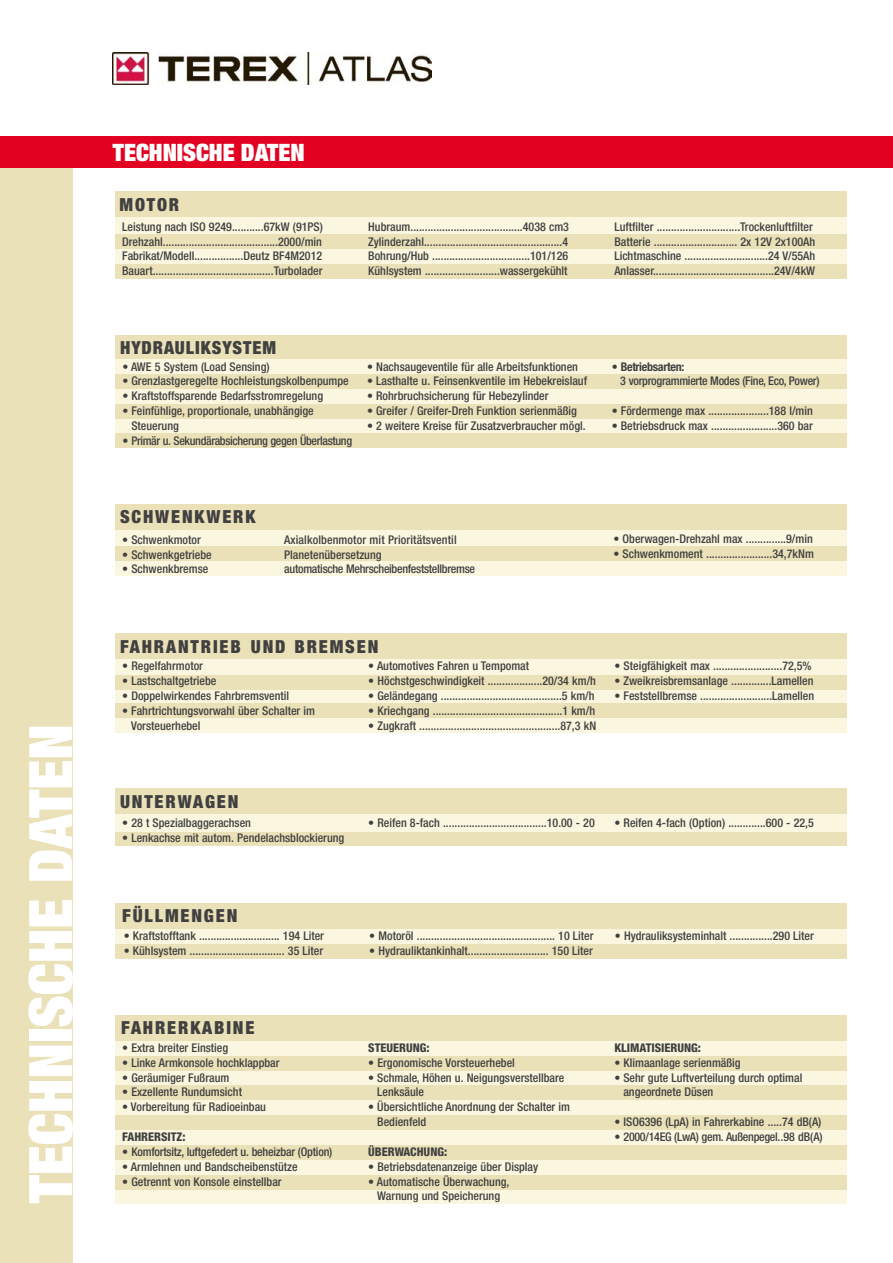
<style>
.page{position:relative;width:893px;height:1263px;background:#fff}
.page>*{position:absolute;margin:0;border:0;box-sizing:border-box;transform-origin:0 0}
.t1{font:900 expanded 60px "Helvetica Neue";color:#fff}
.t2{font:900 expanded 24px "Helvetica Neue";color:#fff}
.t3{font:900 condensed 18px "Helvetica Neue";letter-spacing:.105em;color:#404040}
.t4{font:900 condensed 18px "Helvetica Neue";letter-spacing:.05em;color:#404040}
.t5{font:500 condensed 12px/14.9px "Helvetica Neue";color:#404040}
.t6{font:500 condensed 12px/14.9px "Helvetica Neue";letter-spacing:-.025em;color:#404040}
.t7{font:800 condensed 12px "Helvetica Neue";color:#404040}
.t8{font:500 condensed 12px "Helvetica Neue";letter-spacing:-.02em;color:#404040}
.t9{font:500 condensed 12px "Helvetica Neue";letter-spacing:-.03em;color:#404040}
.s1{font-weight:700}
</style>
<div class="page">
<div style="left:115px;top:928px;width:731px;height:30px;background:#faf6df"></div>
<div style="left:115px;top:944px;width:731px;height:14px;background:#eae1b8"></div>
<div style="left:115px;top:659px;width:731px;height:73px;background:#faf6df"></div>
<div style="left:115px;top:675px;width:731px;height:15px;background:#eae1b8"></div>
<div style="left:115px;top:703px;width:731px;height:15px;background:#eae1b8"></div>
<div style="left:115px;top:529px;width:731px;height:47px;background:#faf6df"></div>
<div style="left:115px;top:546px;width:731px;height:15px;background:#eae1b8"></div>
<div style="left:115px;top:217px;width:731px;height:61px;background:#faf6df"></div>
<div style="left:0;top:166px;width:72px;height:1097px;background:#eae1b8"></div>
<img style="left:112px;top:53px;width:319px;height:31px">
<div style="left:115px;top:504px;width:731px;height:26px;background:#eae1b8"></div>
<div style="left:115px;top:633px;width:731px;height:25px;background:#eae1b8"></div>
<div style="left:115px;top:789px;width:731px;height:57px;background:#eae1b8"></div>
<div style="left:115px;top:903px;width:731px;height:25px;background:#eae1b8"></div>
<div style="left:115px;top:1040px;width:731px;height:164px;background:#faf6df"></div>
<div style="left:115px;top:1056px;width:731px;height:15px;background:#eae1b8"></div>
<div style="left:115px;top:1085px;width:731px;height:15px;background:#eae1b8"></div>
<div style="left:115px;top:1115px;width:731px;height:15px;background:#eae1b8"></div>
<div style="left:115px;top:1145px;width:731px;height:15px;background:#eae1b8"></div>
<div style="left:115px;top:1175px;width:731px;height:15px;background:#eae1b8"></div>
<div style="left:115px;top:1015px;width:731px;height:25px;background:#eae1b8"></div>
<div style="left:0;top:136px;width:892px;height:32px;background:#e30122"></div>
<div style="left:115px;top:335px;width:731px;height:25px;background:#eae1b8"></div>
<div style="left:115px;top:191px;width:731px;height:26px;background:#eae1b8"></div>
<div style="left:115px;top:359px;width:731px;height:74px;background:#faf6df"></div>
<div style="left:115px;top:374px;width:731px;height:15px;background:#eae1b8"></div>
<div style="left:115px;top:404px;width:731px;height:15px;background:#eae1b8"></div>
<div style="left:115px;top:433px;width:731px;height:15px;background:#eae1b8"></div>
<div style="left:115px;top:234px;width:731px;height:15px;background:#eae1b8"></div>
<div style="left:115px;top:264px;width:731px;height:14px;background:#eae1b8"></div>
<div style="left:115px;top:814px;width:731px;height:17px;background:#faf6df"></div>
<h1 class="t1" style="left:29px;top:1203px;width:480px;rotate:-90deg">TECHNISCHE DATEN</h1>
<h2 class="t2" style="left:113px;top:144px;width:193px">TECHNISCHE DATEN</h2>
<h3 class="t3" style="left:119px;top:198px;width:61px">MOTOR</h3>
<p class="t5" style="left:122px;top:220px;width:202px;text-align:justify">Leistung nach ISO 9249...........67kW (91PS)<br>Drehzahl........................................2000/min Fabrikat/Modell.................Deutz BF4M2012<br>Bauart..........................................Turbolader</p>
<p class="t5" style="left:368px;top:220px;width:202px;text-align:justify">Hubraum.......................................4038 cm3<br>Zylinderzahl................................................4<br>Bohrung/Hub ..................................101/126<br>Kühlsystem ..........................wassergekühlt</p>
<p class="t5" style="left:614px;top:220px;width:202px">Luftfilter .............................Trockenluftfilter Batterie ............................. 2x 12V 2x100Ah Lichtmaschine .............................24 V/55Ah Anlasser..........................................24V/4kW</p>
<h3 class="t4" style="left:120px;top:341px;width:157px">HYDRAULIKSYSTEM</h3>
<p class="t5" style="left:122px;top:360px;width:149px">• AWE 5 System (Load Sensing)</p>
<p class="t5" style="left:122px;top:375px;width:228px">• Grenzlastgeregelte Hochleistungskolbenpumpe</p>
<p class="t5" style="left:122px;top:390px;width:202px">• Kraftstoffsparende Bedarfsstromregelung</p>
<p class="t5" style="left:131px;top:404px;width:184px;text-indent:-9px">• Feinfühlige, proportionale, unabhängige<br>Steuerung</p>
<p class="t9" style="left:122px;top:436px;width:231px">• Primär u. Sekundärabsicherung gegen Überlastung</p>
<p class="t5" style="left:367px;top:360px;width:212px">• Nachsaugeventile für alle Arbeitsfunktionen</p>
<p class="t5" style="left:367px;top:375px;width:221px">• Lasthalte u. Feinsenkventile im Hebekreislauf</p>
<p class="t5" style="left:367px;top:390px;width:183px">• Rohrbruchsicherung für Hebezylinder</p>
<p class="t5" style="left:367px;top:404px;width:211px">• Greifer / Greifer-Dreh Funktion serienmäßig</p>
<p class="t5" style="left:367px;top:419px;width:220px">• 2 weitere Kreise für Zusatzverbraucher mögl.</p>
<h3 class="t3" style="left:120px;top:511px;width:137px">SCHWENKWERK</h3>
<p class="t5" style="left:122px;top:533px;width:80px">• Schwenkmotor</p>
<p class="t5" style="left:284px;top:533px;width:174px">Axialkolbenmotor mit Prioritätsventil</p>
<p class="t5" style="left:122px;top:548px;width:91px">• Schwenkgetriebe</p>
<p class="t5" style="left:284px;top:548px;width:99px">Planetenübersetzung</p>
<p class="t5" style="left:122px;top:563px;width:88px">• Schwenkbremse</p>
<p class="t6" style="left:284px;top:563px;width:192px">automatische Mehrscheibenfeststellbremse</p>
<p class="t6" style="left:620px;top:360px;width:201px;text-indent:-9px">• <span class="s1">Betriebsarten:<br></span>3 vorprogrammierte Modes (Fine, Eco, Power)</p>
<p class="t5" style="left:611px;top:404px;width:203px">• Fördermenge max .....................188 l/min</p>
<p class="t5" style="left:611px;top:419px;width:203px">• Betriebsdruck max .......................360 bar</p>
<p class="t5" style="left:613px;top:532px;width:201px">• Oberwagen-Drehzahl max ..............9/min</p>
<p class="t5" style="left:613px;top:547px;width:202px">• Schwenkmoment .......................34,7kNm</p>
<h3 class="t3" style="left:120px;top:640px;width:260px">FAHRANTRIEB UND BREMSEN</h3>
<p class="t5" style="left:122px;top:660px;width:82px">• Regelfahrmotor</p>
<p class="t5" style="left:122px;top:674px;width:96px">• Lastschaltgetriebe</p>
<p class="t5" style="left:122px;top:689px;width:169px">• Doppelwirkendes Fahrbremsventil</p>
<p class="t5" style="left:131px;top:704px;width:185px;text-indent:-9px">• Fahrtrichtungsvorwahl über Schalter im<br>Vorsteuerhebel</p>
<p class="t5" style="left:368px;top:660px;width:162px">• Automotives Fahren u Tempomat</p>
<p class="t5" style="left:368px;top:674px;width:229px">• Höchstgeschwindigkeit ...................20/34 km/h</p>
<p class="t5" style="left:368px;top:689px;width:228px">• Geländegang ..........................................5 km/h</p>
<p class="t5" style="left:368px;top:704px;width:228px">• Kriechgang .............................................1 km/h</p>
<p class="t5" style="left:368px;top:719px;width:229px">• Zugkraft .................................................87,3 kN</p>
<p class="t5" style="left:614px;top:660px;width:199px">• Steigfähigkeit max ........................72,5%</p>
<p class="t5" style="left:614px;top:674px;width:201px">• Zweikreisbremsanlage ..............Lamellen</p>
<p class="t5" style="left:614px;top:689px;width:201px">• Feststellbremse .........................Lamellen</p>
<h3 class="t3" style="left:120px;top:795px;width:120px">UNTERWAGEN</h3>
<p class="t5" style="left:122px;top:816px;width:130px">• 28 t Spezialbaggerachsen</p>
<p class="t5" style="left:122px;top:831px;width:224px">• Lenkachse mit autom. Pendelachsblockierung</p>
<h3 class="t3" style="left:122px;top:909px;width:117px">FÜLLMENGEN</h3>
<p class="t5" style="left:124px;top:929px;width:202px">• Kraftstofftank ............................ 194 Liter</p>
<p class="t5" style="left:124px;top:944px;width:201px">• Kühlsystem ................................. 35 Liter</p>
<p class="t5" style="left:368px;top:816px;width:228px">• Reifen 8-fach ....................................10.00 - 20</p>
<p class="t5" style="left:614px;top:816px;width:201px">• Reifen 4-fach (Option) .............600 - 22,5</p>
<p class="t5" style="left:369px;top:929px;width:226px">• Motoröl ................................................ 10 Liter</p>
<p class="t5" style="left:369px;top:944px;width:225px">• Hydrauliktankinhalt............................ 150 Liter</p>
<p class="t5" style="left:615px;top:929px;width:200px">• Hydrauliksysteminhalt ...............290 Liter</p>
<h3 class="t3" style="left:121px;top:1021px;width:135px">FAHRERKABINE</h3>
<p class="t5" style="left:122px;top:1041px;width:107px">• Extra breiter Einstieg</p>
<p class="t5" style="left:122px;top:1056px;width:159px">• Linke Armkonsole hochklappbar</p>
<p class="t5" style="left:122px;top:1071px;width:109px">• Geräumiger Fußraum</p>
<p class="t5" style="left:122px;top:1086px;width:121px">• Exzellente Rundumsicht</p>
<p class="t5" style="left:122px;top:1101px;width:145px">• Vorbereitung für Radioeinbau</p>
<p class="t7" style="left:122px;top:1132px;width:65px">FAHRERSITZ:</p>
<p class="t8" style="left:122px;top:1147px;width:212px">• Komfortsitz, luftgefedert u. beheizbar (Option)</p>
<p class="t5" style="left:122px;top:1160px;width:177px">• Armlehnen und Bandscheibenstütze</p>
<p class="t5" style="left:122px;top:1175px;width:161px">• Getrennt von Konsole einstellbar</p>
<p class="t7" style="left:368px;top:1043px;width:63px">STEUERUNG:</p>
<p class="t5" style="left:368px;top:1056px;width:148px">• Ergonomische Vorsteuerhebel</p>
<p class="t5" style="left:377px;top:1071px;width:189px;text-indent:-9px">• Schmale, Höhen u. Neigungsverstellbare<br>Lenksäule</p>
<p class="t5" style="left:377px;top:1101px;width:194px;text-indent:-9px">• Übersichtliche Anordnung der Schalter im<br>Bedienfeld</p>
<p class="t7" style="left:368px;top:1147px;width:80px">ÜBERWACHUNG:</p>
<p class="t5" style="left:368px;top:1160px;width:171px">• Betriebsdatenanzeige über Display</p>
<p class="t5" style="left:368px;top:1175px;width:142px;text-align:center">• Automatische Überwachung,<br>Warnung und Speicherung</p>
<p class="t7" style="left:614px;top:1043px;width:88px">KLIMATISIERUNG:</p>
<p class="t5" style="left:614px;top:1056px;width:128px">• Klimaanlage serienmäßig</p>
<p class="t5" style="left:623px;top:1071px;width:180px;text-indent:-9px">• Sehr gute Luftverteilung durch optimal angeordnete Düsen</p>
<p class="t5" style="left:614px;top:1115px;width:208px">• ISO6396 (LpA) in Fahrerkabine .....74 dB(A)</p>
<p class="t6" style="left:614px;top:1130px;width:210px">• 2000/14EG (LwA) gem. Außenpegel..98 dB(A)</p>
</div>
